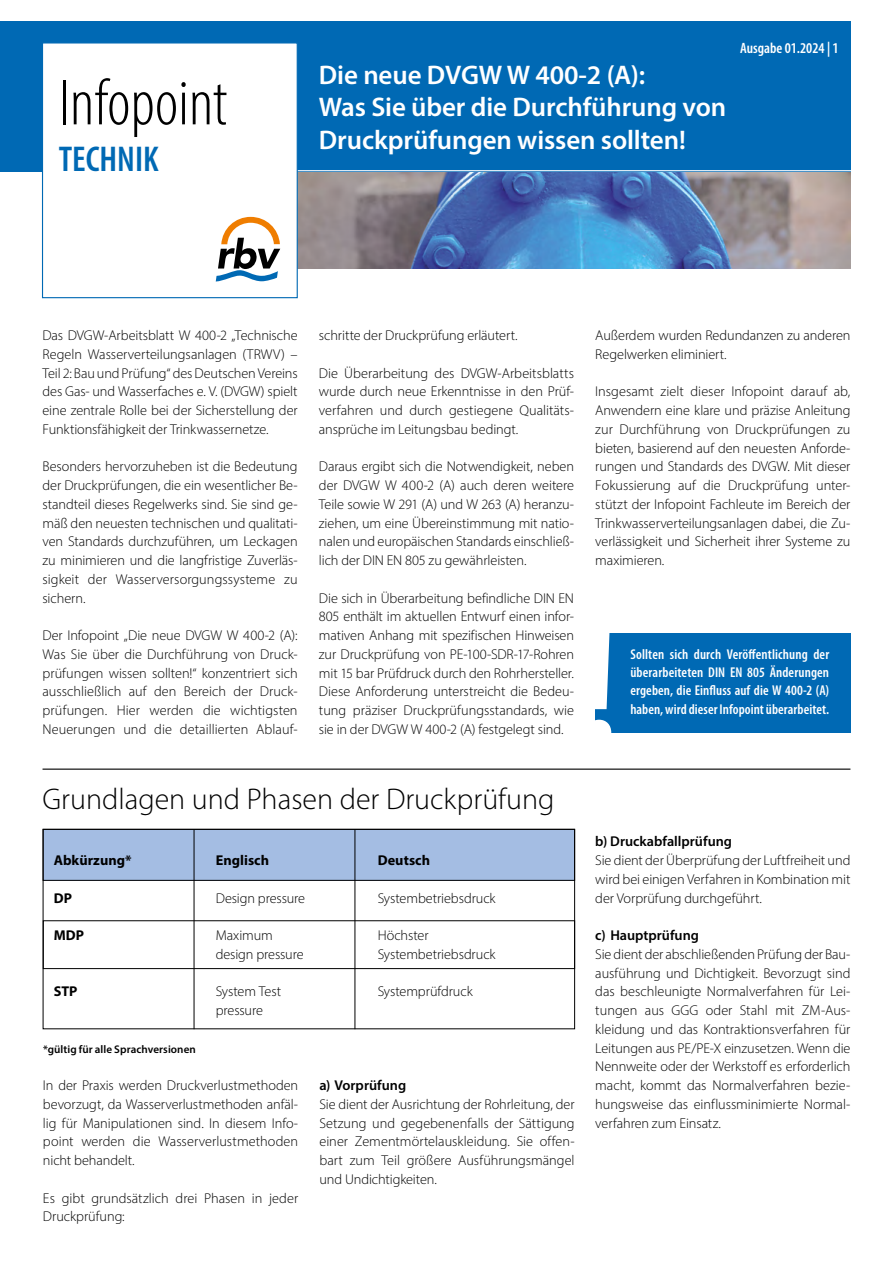
<style>
.page{position:relative;width:893px;height:1263px;background:#fff}
.page>*{position:absolute;margin:0;border:0;box-sizing:border-box;transform-origin:0 0}
.Headline{font:300 condensed 66px "Myriad Pro";color:#000}
.Headline-2{font:600 condensed 36px "Myriad Pro";color:#0069b4}
.Headline-3{font:300 30px "Myriad Pro";color:#000}
.Headline-4{font:600 27px "Myriad Pro";letter-spacing:-.005em;color:#fff}
.t1{font:600 condensed 15px "Myriad Pro";color:#fff}
.t2{font:300 14.25px/18.8px "Myriad Pro";letter-spacing:-.005em;color:#000;text-align:justify}
.t3{font:600 condensed 14.25px/18.1px "Myriad Pro";letter-spacing:.005em;color:#fff;text-align:justify}
.t4{font:600 14.25px "Myriad Pro";color:#000}
.t5{font:700 14.25px "Myriad Pro";letter-spacing:.005em;color:#000}
.Bildunterschrift{font:600 11.1px "Myriad Pro";letter-spacing:.005em;color:#000}
</style>
<div class="page">
<div style="left:43px;top:829px;width:532px;height:51px;background:#a4bde3"></div>
<img style="left:298px;top:171px;width:552px;height:98px">
<div style="left:0;top:21px;width:850px;height:150px;background:#0069b4"></div>
<hr style="left:43px;top:768px;width:807px;height:2px;background:#000">
<hr style="left:285px;top:170px;width:571px;height:1px;background:#fff">
<div style="left:42px;top:42px;width:256px;height:256px;background:#fff;border:1px solid #0069b4"></div>
<svg style="left:216px;top:217px;width:64px;height:65px"></svg>
<div style="left:43px;top:920px;width:532px;height:49px;border:1px solid #000"></div>
<div style="left:43px;top:829px;width:532px;height:200px;border:1px solid #000"></div>
<hr style="left:194px;top:829px;width:1px;height:200px;background:#000">
<hr style="left:355px;top:829px;width:1px;height:200px;background:#000">
<div style="left:595px;top:634px;width:255px;height:99px;background:#0069b4"></div>
<svg style="left:595px;top:633px;width:16px;height:100px"></svg>
<p class="Headline" style="left:59px;top:64px;width:170px">Infopoint</p>
<p class="Headline-2" style="left:59px;top:137px;width:102px">TECHNIK</p>
<p class="Headline-4" style="left:319px;top:58px;width:328px">Die neue DVGW W 400-2 (A):</p>
<p class="Headline-4" style="left:319px;top:90px;width:409px">Was Sie über die Durchführung von</p>
<p class="Headline-4" style="left:319px;top:123px;width:368px">Druckprüfungen wissen sollten!</p>
<p class="t1" style="left:740px;top:39px;width:100px">Ausgabe 01.2024 | 1</p>
<p class="t2" style="left:43px;top:326px;width:257px">Das DVGW-Arbeitsblatt W 400-2 „Technische Regeln Wasserverteilungsanlagen (TRWV) – Teil 2: Bau und Prüfung“ des Deutschen Vereins des Gas- und Wasserfaches e. V. (DVGW) spielt eine zentrale Rolle bei der Sicherstellung der Funktionsfähigkeit der Trinkwassernetze.</p>
<p class="t2" style="left:43px;top:457px;width:257px;text-align:left">Besonders hervorzuheben ist die Bedeutung der Druckprüfungen, die ein wesentlicher Be-- standteil dieses Regelwerks sind. Sie sind ge&shy;mäß den neuesten technischen und qualitati&shy;ven Standards durchzuführen, um Leckagen zu minimieren und die langfristige Zuverläs&shy;sigkeit der Wasserversorgungssysteme zu sichern.</p>
<p class="t2" style="left:43px;top:626px;width:257px">Der Infopoint „Die neue DVGW W 400-2 (A):<br>Was Sie über die Durchführung von Druck&shy;prüfungen wissen sollten!“ konzentriert sich ausschließlich auf den Bereich der Druck&shy;prüfungen. Hier werden die wichtigsten Neuerungen und die detaillierten Ablauf-</p>
<p class="t2" style="left:319px;top:326px;width:200px">schritte der Druckprüfung erläutert.</p>
<p class="t2" style="left:319px;top:363px;width:257px">Die Überarbeitung des DVGW-Arbeitsblatts wurde durch neue Erkenntnisse in den Prüf&shy;verfahren und durch gestiegene Qualitäts&shy;ansprüche im Leitungsbau bedingt.</p>
<p class="t2" style="left:319px;top:457px;width:257px">Daraus ergibt sich die Notwendigkeit, neben der DVGW W 400-2 (A) auch deren weitere Teile sowie W 291 (A) und W 263 (A) heranzu&shy;ziehen, um eine Übereinstimmung mit natio&shy;nalen und europäischen Standards einschließ&shy;lich der DIN EN 805 zu gewährleisten.</p>
<p class="t2" style="left:319px;top:588px;width:257px">Die sich in Überarbeitung befindliche DIN EN 805 enthält im aktuellen Entwurf einen infor&shy;mativen Anhang mit spezifischen Hinweisen zur Druckprüfung von PE-100-SDR-17-Rohren mit 15 bar Prüfdruck durch den Rohrhersteller.<br>Diese Anforderung unterstreicht die Bedeu&shy;tung präziser Druckprüfungsstandards, wie sie in der DVGW W 400-2 (A) festgelegt sind.</p>
<p class="t2" style="left:595px;top:326px;width:257px">Außerdem wurden Redundanzen zu anderen<br>Regelwerken eliminiert.</p>
<p class="t2" style="left:595px;top:382px;width:257px">Insgesamt zielt dieser Infopoint darauf ab, Anwendern eine klare und präzise Anleitung zur Durchführung von Druckprüfungen zu bieten, basierend auf den neuesten Anforde&shy;rungen und Standards des DVGW. Mit dieser Fokussierung auf die Druckprüfung unter&shy;stützt der Infopoint Fachleute im Bereich der Trinkwasserverteilungsanlagen dabei, die Zu&shy;verlässigkeit und Sicherheit ihrer Systeme zu maximieren.</p>
<p class="t3" style="left:630px;top:645px;width:200px">Sollten sich durch Veröffentlichung der überarbeiteten DIN EN 805 Änderungen ergeben, die Einfluss auf die W 400-2 (A) haben, wird dieser Infopoint überarbeitet.</p>
<p class="Headline-3" style="left:43px;top:781px;width:513px">Grundlagen und Phasen der Druckprüfung</p>
<p class="t5" style="left:54px;top:851px;width:79px">Abkürzung*</p>
<p class="t5" style="left:216px;top:851px;width:55px">Englisch</p>
<p class="t5" style="left:378px;top:851px;width:54px">Deutsch</p>
<p class="t5" style="left:54px;top:888px;width:20px">DP</p>
<p class="t2" style="left:216px;top:888px;width:91px">Design pressure</p>
<p class="t2" style="left:378px;top:888px;width:119px">Systembetriebsdruck</p>
<p class="t5" style="left:54px;top:926px;width:32px">MDP</p>
<p class="t2" style="left:216px;top:926px;width:59px">Maximum</p>
<p class="t2" style="left:378px;top:926px;width:52px">Höchster</p>
<p class="t2" style="left:216px;top:945px;width:89px">design pressure</p>
<p class="t2" style="left:378px;top:945px;width:119px">Systembetriebsdruck</p>
<p class="t5" style="left:54px;top:982px;width:25px">STP</p>
<p class="t2" style="left:216px;top:982px;width:67px">System Test</p>
<p class="t2" style="left:378px;top:982px;width:96px">Systemprüfdruck</p>
<p class="t2" style="left:216px;top:1001px;width:49px">pressure</p>
<p class="Bildunterschrift" style="left:43px;top:1042px;width:154px">*gültig für alle Sprachversionen</p>
<p class="t2" style="left:43px;top:1076px;width:257px">In der Praxis werden Druckverlustmethoden bevorzugt, da Wasserverlustmethoden anfäl&shy;lig für Manipulationen sind. In diesem Info&shy;point werden die Wasserverlustmethoden nicht behandelt.</p>
<p class="t2" style="left:43px;top:1188px;width:257px">Es gibt grundsätzlich drei Phasen in jeder<br>Druckprüfung:</p>
<p class="t4" style="left:319px;top:1076px;width:88px">a) Vorprüfung</p>
<p class="t2" style="left:319px;top:1095px;width:257px">Sie dient der Ausrichtung der Rohrleitung, der Setzung und gegebenenfalls der Sättigung einer Zementmörtelauskleidung. Sie offen&shy;bart zum Teil größere Ausführungsmängel und Undichtigkeiten.</p>
<p class="t4" style="left:595px;top:832px;width:138px">b) Druckabfallprüfung</p>
<p class="t2" style="left:595px;top:851px;width:257px">Sie dient der Überprüfung der Luftfreiheit und wird bei einigen Verfahren in Kombination mit der Vorprüfung durchgeführt.</p>
<p class="t4" style="left:595px;top:926px;width:105px">c) Hauptprüfung</p>
<p class="t2" style="left:595px;top:945px;width:257px">Sie dient der abschließenden Prüfung der Bau&shy;ausführung und Dichtigkeit. Bevorzugt sind das beschleunigte Normalverfahren für Lei&shy;tungen aus GGG oder Stahl mit ZM-Aus&shy;kleidung und das Kontraktionsverfahren für Leitungen aus PE/PE-X einzusetzen. Wenn die Nennweite oder der Werkstoff es erforderlich macht, kommt das Normalverfahren bezie&shy;hungsweise das einflussminimierte Normal&shy;verfahren zum Einsatz.</p>
</div>
